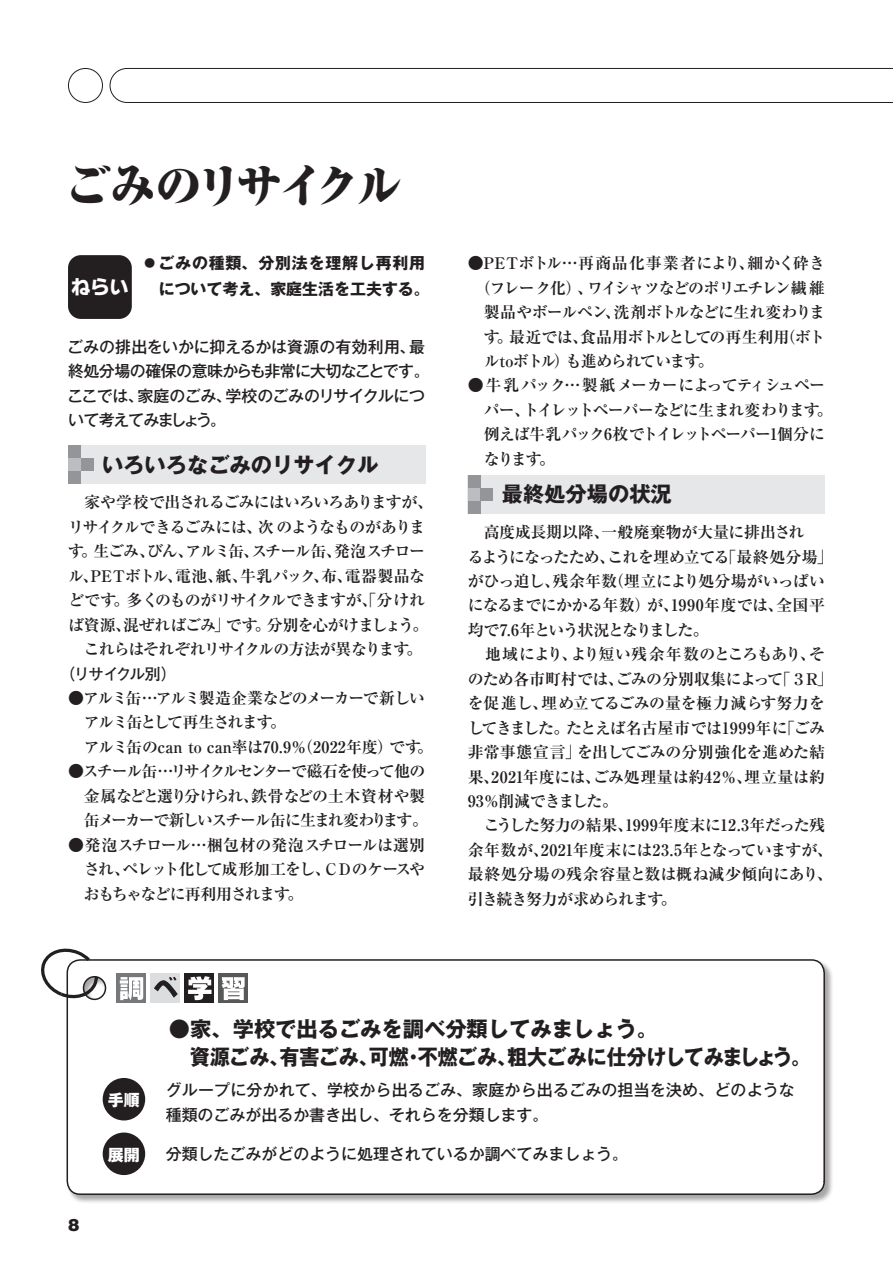
<style>
.page{position:relative;width:893px;height:1263px;background:#fff}
.page>*{position:absolute;margin:0;border:0;box-sizing:border-box;transform-origin:0 0}
.t1{font:900 46.8px "Ryumin Pr 6 N";letter-spacing:-.105em;color:#231f20}
.t2{font:700 21.3px/27.6px "Gothic MB101 Pr 6 N";color:#231f20}
.t3{font:700 19.2px "Wanpaku GN Std";color:#fff}
.t4{font:900 16.95px "Helvetica";color:#231f20}
.t5{font:700 15.9px/24.5px "Ryumin Pr 6 N";letter-spacing:-.015em;color:#231f20}
.t6{font:700 15.9px/24.5px "Ryumin Pr 6 N";letter-spacing:-.045em;color:#231f20}
.t7{font:700 15.9px/24.5px "Ryumin Pr 6 N";letter-spacing:-.095em;color:#231f20}
.t8{font:500 15.9px/25.5px "Gothic MB101 Pr 6 N";color:#231f20}
.t9{font:500 15.9px/24.5px "Gothic MB101 Pr 6 N";letter-spacing:-.03em;color:#231f20}
.t10{font:700 15.9px/24.5px "Ryumin Pr 6 N";letter-spacing:-.07em;color:#231f20}
.t11{font:700 15.9px/25.5px "Gothic MB101 Pr 6 N";letter-spacing:.025em;color:#231f20;text-align:right}
.t12{font:700 15.9px "Ryumin Pr 6 N";letter-spacing:-.01em;color:#231f20}
.t13{font:700 15.9px "Ryumin Pr 6 N";letter-spacing:.02em;color:#231f20}
.t14{font:700 15.9px "Ryumin Pr 6 N";letter-spacing:-.09em;color:#231f20}
.t15{font:700 15.9px "Ryumin Pr 6 N";letter-spacing:-.065em;color:#231f20}
.t16{font:700 15.9px "Ryumin Pr 6 N";letter-spacing:-.105em;color:#231f20}
.t17{font:700 15.9px "Futo Go B101 Pr 6 N";letter-spacing:-.1em;color:#231f20}
.t18{font:800 15.9px "Gothic MB101 Pr 6 N";color:#fff}
</style>
<div class="page">
<div style="left:468px;top:475px;width:357px;height:38px;background:#e6e7e9"></div>
<div style="left:468px;top:475px;width:12px;height:13px;background:#939598"></div>
<div style="left:468px;top:488px;width:12px;height:13px;background:#bcbdc0"></div>
<div style="left:480px;top:488px;width:13px;height:13px;background:#939598"></div>
<div style="left:468px;top:501px;width:12px;height:12px;background:#939598"></div>
<div style="left:68px;top:255px;width:64px;height:64px;background:#231f20;border-radius:13px"></div>
<div style="left:68px;top:445px;width:357px;height:39px;background:#e6e7e9"></div>
<div style="left:68px;top:445px;width:13px;height:13px;background:#939598"></div>
<div style="left:68px;top:458px;width:13px;height:13px;background:#bcbdc0"></div>
<div style="left:81px;top:458px;width:13px;height:13px;background:#939598"></div>
<div style="left:68px;top:471px;width:13px;height:13px;background:#939598"></div>
<div style="left:66px;top:959px;width:767px;height:245px;background:#231f20;opacity:.4"></div>
<svg style="left:66px;top:959px;width:760px;height:237px"></svg>
<div style="left:103px;top:1078px;width:42px;height:42px;background:#231f20;border-radius:50%"></div>
<div style="left:103px;top:1132px;width:42px;height:43px;background:#231f20;border-radius:50%"></div>
<svg style="left:41px;top:948px;width:59px;height:52px"></svg>
<div style="left:117px;top:974px;width:29px;height:29px;background:#76787b"></div>
<div style="left:151px;top:974px;width:29px;height:29px;background:#dcdddf"></div>
<div style="left:185px;top:974px;width:29px;height:29px;background:#231f20"></div>
<div style="left:219px;top:974px;width:29px;height:29px;background:#57585a"></div>
<svg style="left:188px;top:976px;width:57px;height:24px"></svg>
<svg style="left:154px;top:977px;width:24px;height:21px"></svg>
<svg style="left:120px;top:977px;width:23px;height:23px"></svg>
<svg style="left:110px;top:68px;width:783px;height:35px"></svg>
<div style="left:68px;top:68px;width:35px;height:35px;border:1px solid #231f20;border-radius:50%"></div>
<h1 class="t1" style="left:64px;top:148px;width:340px">ごみのリサイクル</h1>
<p class="t3" style="left:71px;top:273px;width:59px">ねらい</p>
<p class="t11" style="left:142px;top:250px;width:290px">⃝ごみの種類、分別法を理解し再利用について考え、家庭生活を工夫する。</p>
<p class="t9" style="left:67px;top:334px;width:364px">ごみの排出をいかに抑えるかは資源の有効利用、最終処分場の確保の意味からも非常に大切なことです。ここでは、家庭のごみ、学校のごみのリサイクルについて考えてみましょう。</p>
<h2 class="t2" style="left:102px;top:450px;width:278px">いろいろなごみのリサイクル</h2>
<p class="t6" style="left:68px;top:489px;width:367px">　家や学校で出されるごみにはいろいろありますが、リサイクルできるごみには、次のようなものがあります。生ごみ、びん、アルミ缶、スチール缶、発泡スチロール、PETボトル、電池、紙、牛乳パック、布、電器製品などです。多くのものがリサイクルできますが、「分ければ資源、混ぜればごみ」です。分別を心がけましょう。　これらはそれぞれリサイクルの方法が異なります。</p>
<p class="t17" style="left:59px;top:661px;width:119px">（リサイクル別）</p>
<p class="t7" style="left:68px;top:685px;width:359px">●アルミ缶…アルミ製造企業などのメーカーで新しい</p>
<p class="t16" style="left:84px;top:710px;width:203px">アルミ缶として再生されます。</p>
<p class="t12" style="left:68px;top:734px;width:367px">　アルミ缶のcan to can率は70.9％（2022年度）です。</p>
<p class="t7" style="left:84px;top:758px;width:346px;text-indent:-16px">●スチール缶…リサイクルセンターで磁石を使って他の金属などと選り分けられ、鉄骨などの土木資材や製缶メーカーで新しいスチール缶に生まれ変わります。</p>
<p class="t6" style="left:84px;top:832px;width:343px;text-align:justify;text-indent:-16px">●発泡スチロール…梱包材の発泡スチロールは選別され、ペレット化して成形加工をし、ＣＤのケースやおもちゃなどに再利用されます。</p>
<p class="t13" style="left:468px;top:251px;width:359px">●PETボトル…再商品化事業者により、細かく砕き</p>
<p class="t14" style="left:475px;top:275px;width:352px">（フレーク化）、ワイシャツなどのポリエチレン繊維</p>
<p class="t6" style="left:484px;top:299px;width:343px">製品やボールペン、洗剤ボトルなどに生れ変わりま</p>
<p class="t6" style="left:484px;top:324px;width:343px">す。最近では、食品用ボトルとしての再生利用（ボト</p>
<p class="t15" style="left:484px;top:348px;width:231px">ルtoボトル）も進められています。</p>
<p class="t10" style="left:484px;top:372px;width:351px;text-indent:-16px">●牛乳パック…製紙メーカーによってティシュペーパー、トイレットペーパーなどに生まれ変わります。例えば牛乳パック6枚でトイレットペーパー1個分になります。</p>
<h2 class="t2" style="left:502px;top:480px;width:172px">最終処分場の状況</h2>
<p class="t5" style="left:468px;top:519px;width:367px">　高度成長期以降、一般廃棄物が大量に排出され<br>るようになったため、これを埋め立てる「最終処分場」がひっ迫し、残余年数（埋立により処分場がいっぱいになるまでにかかる年数）が、1990年度では、全国平均で7.6年という状況となりました。<br>　地域により、より短い残余年数のところもあり、そのため各市町村では、ごみの分別収集によって「３Ｒ」を促進し、埋め立てるごみの量を極力減らす努力をしてきました。たとえば名古屋市では1999年に「ごみ非常事態宣言」を出してごみの分別強化を進めた結果、2021年度には、ごみ処理量は約42％、埋立量は約<br>93％削減できました。<br>　こうした努力の結果、1999年度末に12.3年だった残余年数が、2021年度末には23.5年となっていますが、最終処分場の残余容量と数は概ね減少傾向にあり、引き続き努力が求められます。</p>
<p class="t4" style="left:68px;top:1214px;width:13px">8</p>
<p class="t18" style="left:108px;top:1087px;width:33px">手順</p>
<p class="t18" style="left:108px;top:1141px;width:33px">展開</p>
<h2 class="t2" style="left:190px;top:1014px;width:622px;text-indent:-21px">●家、学校で出るごみを調べ分類してみましょう。<br>資源ごみ、有害ごみ、可燃・不燃ごみ、粗大ごみに仕分けしてみましょう。</h2>
<p class="t8" style="left:166px;top:1076px;width:631px">グループに分かれて、学校から出るごみ、家庭から出るごみの担当を決め、どのような種類のごみが出るか書き出し、それらを分類します。</p>
<p class="t8" style="left:166px;top:1140px;width:464px">分類したごみがどのように処理されているか調べてみましょう。</p>
</div>
